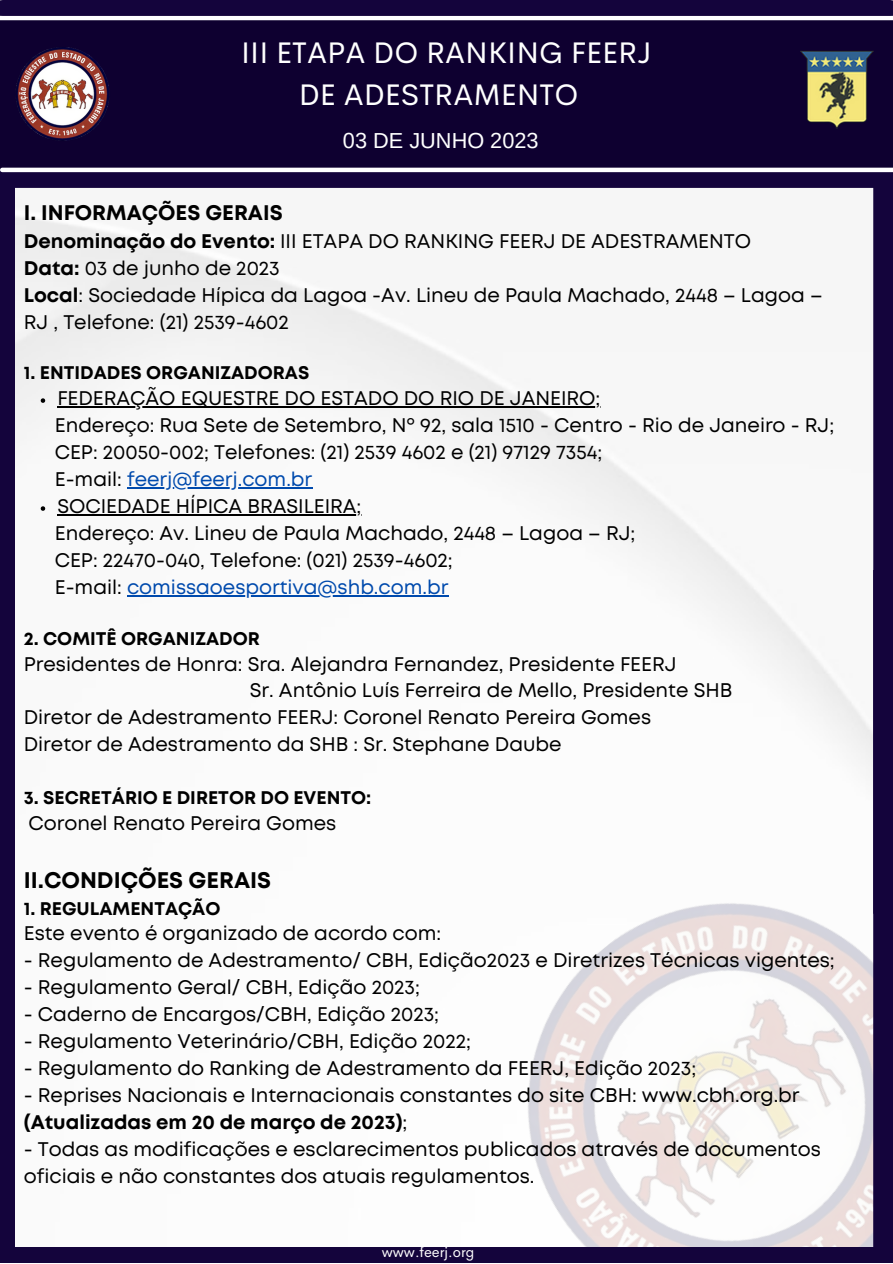
<style>
.page{position:relative;width:893px;height:1264px;background:#fff}
.page>*{position:absolute;margin:0;border:0;box-sizing:border-box;transform-origin:0 0}
.t1{font:29.85px "Cerebri Sans";color:#fff}
.t2{font:700 22.5px "Mont";color:#000}
.t3{font:21.75px "Arimo";color:#fff}
.t4{font:700 21.15px "Mont";color:#000}
.t5{font:19.65px/27px "Mont";color:#000}
.t6{font:19.65px "Mont";color:#004aad}
.t7{font:700 18.3px "Mont";color:#000}
.t8{font:14.25px "Cerebri Sans";color:#fff}
.s1{font-weight:700}
.s2{color:#000}
</style>
<div class="page">
<img style="left:0;top:0;width:892px;height:778px">
<img style="left:528px;top:903px;width:345px;height:343px">
<div style="left:15px;top:1246px;width:877px;height:16px;background:#14043c"></div>
<div style="left:0;top:14px;width:892px;height:166px;background:#0e0030"></div>
<hr style="left:0;top:16px;width:892px;height:4px;background:#fff">
<div style="left:3px;top:0;width:887px;height:16px;background:#14043c"></div>
<div style="left:0;top:169px;width:15px;height:1093px;background:#14043c"></div>
<div style="left:873px;top:181px;width:19px;height:1066px;background:#14043c"></div>
<div style="left:0;top:172px;width:888px;height:16px;background:#14043c"></div>
<hr style="left:2px;top:168px;width:890px;height:4px;background:#fff">
<img style="left:16px;top:47px;width:93px;height:94px">
<svg style="left:41px;top:398px;width:4px;height:5px"></svg>
<hr style="left:57px;top:406px;width:543px;height:1px;background:#000">
<svg style="left:41px;top:506px;width:4px;height:5px"></svg>
<hr style="left:57px;top:514px;width:304px;height:1px;background:#000">
<hr style="left:127px;top:487px;width:185px;height:1px;background:#004aad">
<hr style="left:127px;top:595px;width:321px;height:1px;background:#004aad">
<img style="left:800px;top:51px;width:73px;height:78px">
<p class="t1" style="left:241px;top:33px;width:411px">III ETAPA DO RANKING FEERJ</p>
<p class="t1" style="left:299px;top:75px;width:281px">DE ADESTRAMENTO</p>
<p class="t3" style="left:343px;top:128px;width:197px">03 DE JUNHO 2023</p>
<p class="t4" style="left:24px;top:204px;width:260px">I. INFORMAÇÕES GERAIS</p>
<p class="t5" style="left:24px;top:229px;width:728px"><span class="s1">Denominação do Evento:</span> III ETAPA DO RANKING FEERJ DE ADESTRAMENTO</p>
<p class="t5" style="left:24px;top:256px;width:257px"><span class="s1">Data:</span> 03 de junho de 2023</p>
<p class="t5" style="left:24px;top:283px;width:800px"><span class="s1">Local</span>: Sociedade Hípica da Lagoa -Av. Lineu de Paula Machado, 2448 – Lagoa –<br>RJ , Telefone: (21) 2539-4602</p>
<p class="t7" style="left:24px;top:366px;width:287px">1. ENTIDADES ORGANIZADORAS</p>
<p class="t5" style="left:55px;top:413px;width:780px">Endereço: Rua Sete de Setembro, Nº 92, sala 1510 - Centro - Rio de Janeiro - RJ;</p>
<p class="t5" style="left:55px;top:440px;width:549px">CEP: 20050-002; Telefones: (21) 2539 4602 e (21) 97129 7354;</p>
<p class="t6" style="left:55px;top:472px;width:259px"><span class="s2">E-mail:</span> feerj@feerj.com.br</p>
<p class="t5" style="left:55px;top:521px;width:582px">Endereço: Av. Lineu de Paula Machado, 2448 – Lagoa – RJ;</p>
<p class="t5" style="left:55px;top:548px;width:399px">CEP: 22470-040, Telefone: (021) 2539-4602;</p>
<p class="t6" style="left:55px;top:579px;width:395px"><span class="s2">E-mail:</span> comissaoesportiva@shb.com.br</p>
<p class="t7" style="left:24px;top:631px;width:237px">2. COMITÊ ORGANIZADOR</p>
<p class="t5" style="left:24px;top:651px;width:654px">Presidentes de Honra: Sra. Alejandra Fernandez, Presidente FEERJ</p>
<p class="t5" style="left:250px;top:678px;width:484px">Sr. Antônio Luís Ferreira de Mello, Presidente SHB</p>
<p class="t5" style="left:24px;top:705px;width:628px">Diretor de Adestramento FEERJ: Coronel Renato Pereira Gomes</p>
<p class="t5" style="left:24px;top:732px;width:539px">Diretor de Adestramento da SHB : Sr. Stephane Daube</p>
<p class="t7" style="left:24px;top:791px;width:349px">3. SECRETÁRIO E DIRETOR DO EVENTO:</p>
<p class="t5" style="left:29px;top:811px;width:309px">Coronel Renato Pereira Gomes</p>
<p class="t2" style="left:24px;top:871px;width:249px">II.CONDIÇÕES GERAIS</p>
<p class="t7" style="left:24px;top:901px;width:198px">1. REGULAMENTAÇÃO</p>
<p class="t5" style="left:24px;top:921px;width:419px">Este evento é organizado de acordo com:</p>
<p class="t5" style="left:24px;top:948px;width:812px">- Regulamento de Adestramento/ CBH, Edição2023 e Diretrizes Técnicas vigentes;</p>
<p class="t5" style="left:24px;top:975px;width:397px">- Regulamento Geral/ CBH, Edição 2023;</p>
<p class="t5" style="left:24px;top:1002px;width:416px">- Caderno de Encargos/CBH, Edição 2023;</p>
<p class="t5" style="left:24px;top:1029px;width:448px">- Regulamento Veterinário/CBH, Edição 2022;</p>
<p class="t5" style="left:24px;top:1056px;width:674px">- Regulamento do Ranking de Adestramento da FEERJ, Edição 2023;</p>
<p class="t5" style="left:24px;top:1083px;width:777px">- Reprises Nacionais e Internacionais constantes do site CBH: www.cbh.org.br <span class="s1">(Atualizadas em 20 de março de 2023)</span>;</p>
<p class="t5" style="left:24px;top:1137px;width:798px">- Todas as modificações e esclarecimentos publicados através de documentos oficiais e não constantes dos atuais regulamentos.</p>
<p class="t5" style="left:57px;top:386px;width:544px">FEDERAÇÃO EQUESTRE DO ESTADO DO RIO DE JANEIRO;</p>
<p class="t5" style="left:57px;top:494px;width:305px">SOCIEDADE HÍPICA BRASILEIRA;</p>
<p class="t8" style="left:381px;top:1243px;width:94px">www.feerj.org</p>
</div>
